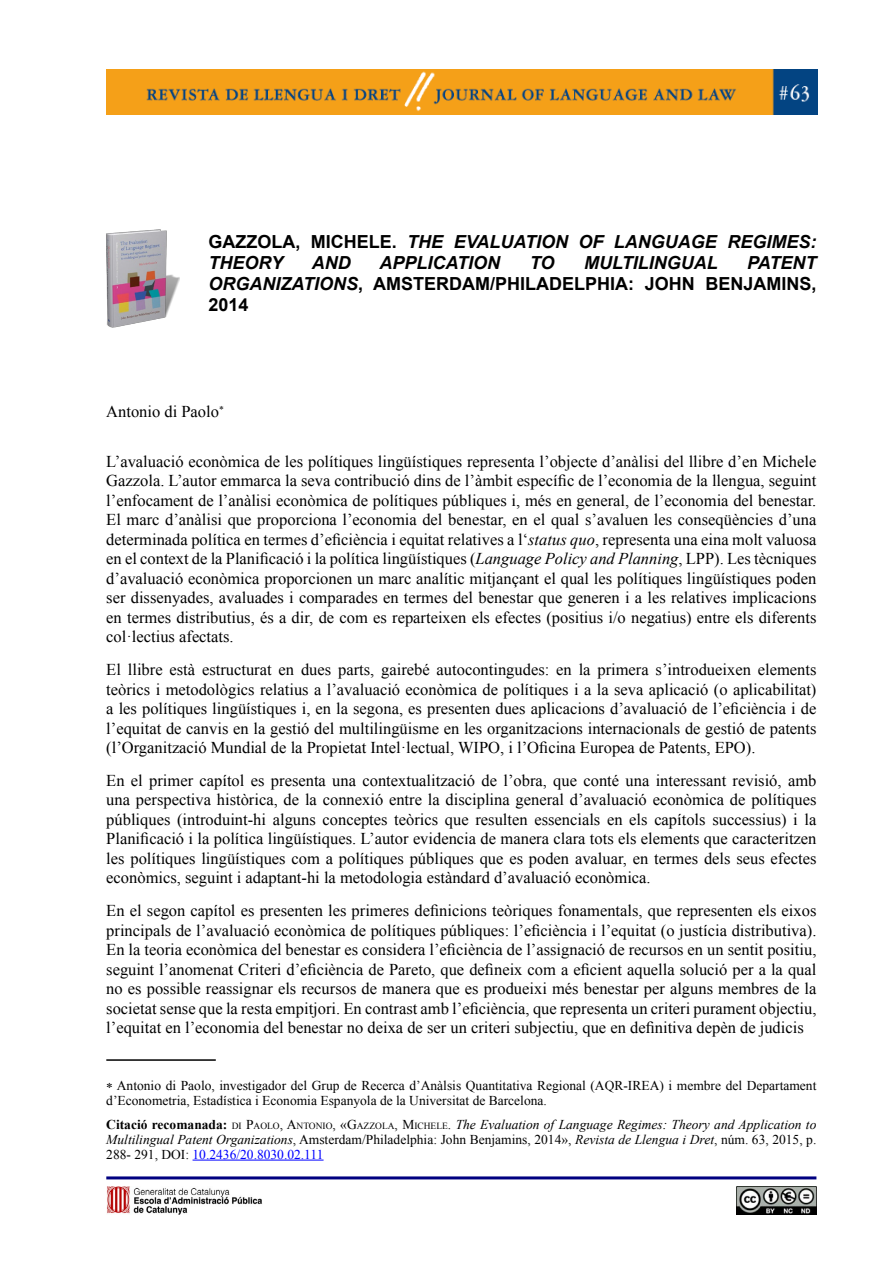
<style>
.page{position:relative;width:893px;height:1263px;background:#fff}
.page>*{position:absolute;margin:0;border:0;box-sizing:border-box;transform-origin:0 0}
.t1{font:italic 700 18px/21px "Arial";color:#000}
.t2{font:700 18px/21px "Arial";color:#000;text-align:justify}
.t3{font:16.5px/19.5px "Times New Roman";color:#000;text-align:justify}
.t4{font:italic 13.5px/15px "Times New Roman";color:#000;text-align:justify}
.t5{font:13.5px/15px "Times New Roman";color:#000}
.s1{font-style:normal}
.s2{font-style:italic}
.s3{font-weight:700;font-style:normal}
.s4{font-style:normal;font-size:9.45px}
.s5{font-style:normal;color:#00f}
</style>
<div class="page">
<hr style="left:106px;top:1176px;width:710px;height:3px;background:#000080">
<img style="left:737px;top:1187px;width:79px;height:27px">
<img style="left:107px;top:1187px;width:155px;height:28px">
<img style="left:106px;top:69px;width:712px;height:45px">
<hr style="left:106px;top:1059px;width:110px;height:2px;background:#000">
<hr style="left:193px;top:1160px;width:131px;height:1px;background:#00f">
<img style="left:106px;top:229px;width:73px;height:99px">
<p class="t1" style="left:208px;top:231px;width:610px"><span class="s1">GAZZOLA, MICHELE.</span> THE EVALUATION OF LANGUAGE REGIMES:<br>THEORY</p>
<p class="t1" style="left:312px;top:252px;width:40px">AND</p>
<p class="t1" style="left:380px;top:252px;width:122px">APPLICATION</p>
<p class="t1" style="left:530px;top:252px;width:26px">TO</p>
<p class="t1" style="left:584px;top:252px;width:135px">MULTILINGUAL</p>
<p class="t2" style="left:208px;top:252px;width:610px;text-indent:539px"><span class="s2">PATENT ORGANIZATIONS</span>, AMSTERDAM/PHILADELPHIA: JOHN BENJAMINS, 2014</p>
<p class="t3" style="left:106px;top:401px;width:119px">Antonio di Paolo∗</p>
<p class="t3" style="left:106px;top:451px;width:712px">L’avaluació econòmica de les polítiques lingüístiques representa l’objecte d’anàlisi del llibre d’en Michele Gazzola. L’autor emmarca la seva contribució dins de l’àmbit específic de l’economia de la llengua, seguint l’enfocament de l’anàlisi econòmica de polítiques públiques i, més en general, de l’economia del benestar.<br>El marc d’anàlisi que proporciona l’economia del benestar, en el qual s’avaluen les conseqüències d’una determinada política en termes d’eficiència i equitat relatives a l‘<span class="s2">status quo</span>, representa una eina molt valuosa en el context de la Planificació i la política lingüístiques (<span class="s2">Language Policy and Planning</span>, LPP). Les tècniques d’avaluació econòmica proporcionen un marc analític mitjançant el qual les polítiques lingüístiques poden ser dissenyades, avaluades i comparades en termes del benestar que generen i a les relatives implicacions en termes distributius, és a dir, de com es reparteixen els efectes (positius i/o negatius) entre els diferents col·lectius afectats.</p>
<p class="t3" style="left:106px;top:659px;width:712px">El llibre està estructurat en dues parts, gairebé autocontingudes: en la primera s’introdueixen elements teòrics i metodològics relatius a l’avaluació econòmica de polítiques i a la seva aplicació (o aplicabilitat) a les polítiques lingüístiques i, en la segona, es presenten dues aplicacions d’avaluació de l’eficiència i de l’equitat de canvis en la gestió del multilingüisme en les organitzacions internacionals de gestió de patents (l’Organització Mundial de la Propietat Intel·lectual, WIPO, i l’Oficina Europea de Patents, EPO).</p>
<p class="t3" style="left:106px;top:770px;width:712px">En el primer capítol es presenta una contextualització de l’obra, que conté una interessant revisió, amb una perspectiva històrica, de la connexió entre la disciplina general d’avaluació econòmica de polítiques públiques (introduint-hi alguns conceptes teòrics que resulten essencials en els capítols successius) i la Planificació i la política lingüístiques. L’autor evidencia de manera clara tots els elements que caracteritzen les polítiques lingüístiques com a polítiques públiques que es poden avaluar, en termes dels seus efectes econòmics, seguint i adaptant-hi la metodologia estàndard d’avaluació econòmica.</p>
<p class="t3" style="left:106px;top:900px;width:712px">En el segon capítol es presenten les primeres definicions teòriques fonamentals, que representen els eixos principals de l’avaluació econòmica de polítiques públiques: l’eficiència i l’equitat (o justícia distributiva).<br>En la teoria econòmica del benestar es considera l’eficiència de l’assignació de recursos en un sentit positiu, seguint l’anomenat Criteri d’eficiència de Pareto, que defineix com a eficient aquella solució per a la qual no es possible reassignar els recursos de manera que es produeixi més benestar per alguns membres de la societat sense que la resta empitjori. En contrast amb l’eficiència, que representa un criteri purament objectiu, l’equitat en l’economia del benestar no deixa de ser un criteri subjectiu, que en definitiva depèn de judicis</p>
<p class="t5" style="left:106px;top:1077px;width:712px">∗ Antonio di Paolo, investigador del Grup de Recerca d’Anàlsis Quantitativa Regional (AQR-IREA) i membre del Departament d’Econometria, Estadística i Economia Espanyola de la Universitat de Barcelona.</p>
<p class="t4" style="left:106px;top:1116px;width:712px"><span class="s3">Citació recomanada:</span> <span class="s4">DI</span> <span class="s1">P</span><span class="s4">AOLO</span><span class="s1">, A</span><span class="s4">NTONIO</span><span class="s1">,</span> <span class="s1">«</span><span class="s1">G</span><span class="s4">AZZOLA</span><span class="s1">, M</span><span class="s4">ICHELE</span><span class="s1">.</span> The Evaluation of Language Regimes: Theory and Application to Multilingual Patent Organizations<span class="s1">, Amsterdam/Philadelphia: John Benjamins, 2014»,</span> Revista de Llengua i Dret<span class="s1">, núm. 63, 2015, p.<br>288- 291, DOI:</span> <span class="s5">10.2436/20.8030.02.111</span></p>
</div>
